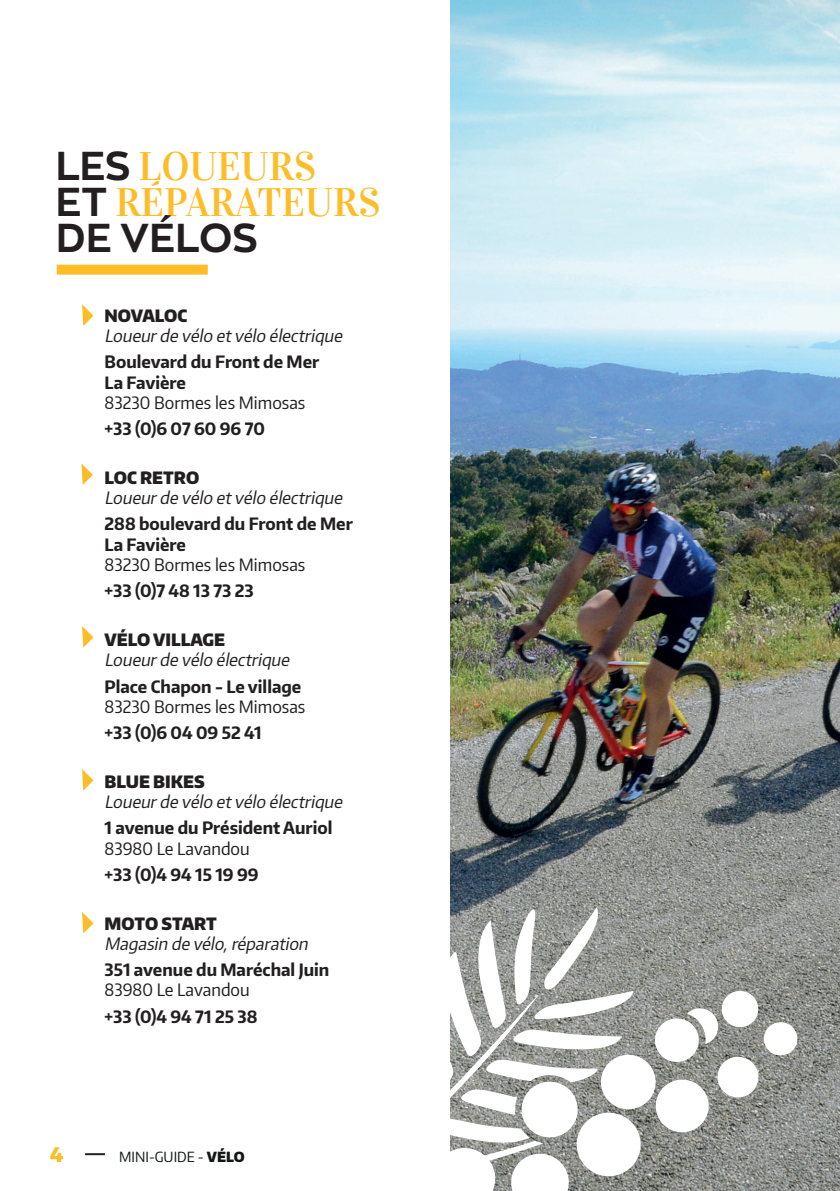
<style>
.page{position:relative;width:840px;height:1191px;background:#fff}
.page>*{position:absolute;margin:0;border:0;box-sizing:border-box;transform-origin:0 0}
.t1{font:40px/36px "Vidaloka";color:#fdbd26}
.t2{font:700 40px "Zona Pro";letter-spacing:.01em;color:#231f20}
.t3{font:900 20px "Encode Sans Narrow";color:#fdbd26}
.t4{font:700 17px/20.4px "Encode Sans Narrow";color:#231f20}
.t5{font:italic 17px "Encode Sans Narrow";color:#231f20}
.t6{font:17px "Encode Sans Narrow";color:#231f20}
.t7{font:900 17px "Encode Sans Narrow";color:#231f20}
.t8{font:14px "Encode Sans Narrow";color:#121616}
.s1{font-family:"Zona Pro";font-weight:700;color:#231f20}
.s2{font-weight:900}
</style>
<div class="page">
<hr style="left:85px;top:1153px;width:20px;height:2px;background:#231f20">
<img style="left:450px;top:0;width:389px;height:1191px">
<svg style="left:450px;top:904px;width:347px;height:287px"></svg>
<svg style="left:82px;top:304px;width:11px;height:22px"></svg>
<svg style="left:81px;top:463px;width:12px;height:22px"></svg>
<svg style="left:82px;top:626px;width:11px;height:21px"></svg>
<svg style="left:82px;top:769px;width:11px;height:21px"></svg>
<svg style="left:82px;top:912px;width:11px;height:21px"></svg>
<div style="left:57px;top:265px;width:151px;height:10px;background:#fdbd26"></div>
<h1 class="t1" style="left:56px;top:149px;width:325px"><span class="s1">LES</span> LOUEURS<br><span class="s1">ET</span> RÉPARATEURS</h1>
<h1 class="t2" style="left:56px;top:213px;width:203px">DE VÉLOS</h1>
<p class="t7" style="left:104px;top:304px;width:84px">NOVALOC</p>
<p class="t5" style="left:104px;top:325px;width:243px">Loueurde vélo etvélo électrique</p>
<p class="t4" style="left:104px;top:351px;width:216px">Boulevard du Front de Mer<br>La Favière</p>
<p class="t6" style="left:104px;top:391px;width:202px">83230 Bormes les Mimosas</p>
<p class="t4" style="left:104px;top:418px;width:162px">+33 (0)6 07 60 96 70</p>
<p class="t7" style="left:104px;top:466px;width:96px">LOC RETRO</p>
<p class="t5" style="left:104px;top:487px;width:243px">Loueurde vélo etvélo électrique</p>
<p class="t4" style="left:104px;top:513px;width:250px">288 boulevard du Front de Mer<br>La Favière</p>
<p class="t6" style="left:104px;top:554px;width:202px">83230 Bormes les Mimosas</p>
<p class="t4" style="left:104px;top:580px;width:151px">+33 (0)7 48 13 73 23</p>
<p class="t7" style="left:104px;top:628px;width:122px">VÉLO VILLAGE</p>
<p class="t5" style="left:104px;top:649px;width:190px">Loueurde vélo électrique</p>
<p class="t4" style="left:104px;top:675px;width:198px">Place Chapon - Le village</p>
<p class="t6" style="left:104px;top:695px;width:202px">83230 Bormes les Mimosas</p>
<p class="t4" style="left:104px;top:722px;width:158px">+33 (0)6 04 09 52 41</p>
<p class="t7" style="left:104px;top:770px;width:101px">BLUE BIKES</p>
<p class="t5" style="left:104px;top:790px;width:243px">Loueurde vélo etvélo électrique</p>
<p class="t4" style="left:104px;top:817px;width:229px">1 avenue du Président Auriol</p>
<p class="t6" style="left:104px;top:837px;width:146px">83980 Le Lavandou</p>
<p class="t4" style="left:104px;top:863px;width:155px">+33 (0)4 94 15 19 99</p>
<p class="t7" style="left:104px;top:912px;width:114px">MOTO START</p>
<p class="t5" style="left:104px;top:932px;width:208px">Magasin de vélo,réparation</p>
<p class="t4" style="left:104px;top:959px;width:226px">351 avenue du Maréchal Juin</p>
<p class="t6" style="left:104px;top:979px;width:146px">83980 Le Lavandou</p>
<p class="t4" style="left:104px;top:1005px;width:154px">+33 (0)4 94 71 25 38</p>
<p class="t3" style="left:50px;top:1141px;width:15px">4</p>
<p class="t8" style="left:119px;top:1148px;width:127px">MINI-GUIDE - <span class="s2">VÉLO</span></p>
</div>
